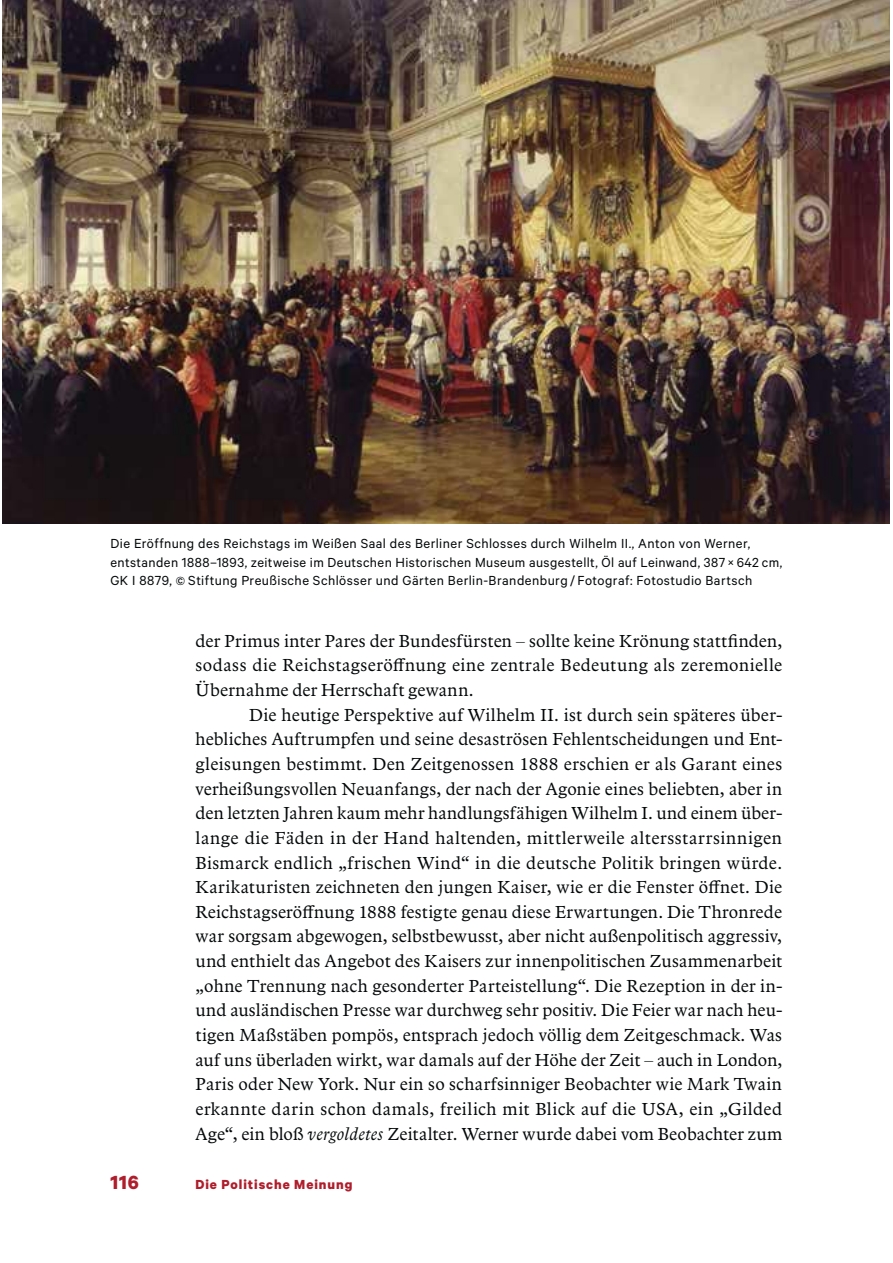
<style>
.page{position:relative;width:893px;height:1263px;background:#fff}
.page>*{position:absolute;margin:0;border:0;box-sizing:border-box;transform-origin:0 0}
.t1{font:700 21.45px "Calibre";color:#af1e2c}
.t2{font:18px/24.6px "Arbesco DT";letter-spacing:.015em;color:#040809;text-align:justify}
.t3{font:14.85px/18.5px "Calibre";letter-spacing:.03em;color:#040809}
.t4{font:700 14.85px "Calibre";letter-spacing:.065em;color:#af1e2c}
.s1{font-size:13.2px}
.s2{font-style:italic}
</style>
<div class="page">
<img style="left:3px;top:0;width:887px;height:524px">
<p class="t3" style="left:110px;top:535px;width:673px">Die Eröffnung des Reichstags im Weißen Saal des Berliner Schlosses durch Wilhelm II., Anton von Werner, entstanden 1888–1893, zeitweise im Deutschen Historischen Museum ausgestellt, Öl auf Leinwand, 387 × 642 cm,<br>GK I 8879, <span class="s1">©</span> Stiftung Preußische Schlösser und Gärten Berlin-Brandenburg / Fotograf: Fotostudio Bartsch</p>
<p class="t2" style="left:195px;top:630px;width:588px">der Primus inter Pares der Bundesfürsten – sollte keine Krönung stattfinden, sodass die Reichstagseröffnung eine zentrale Bedeutung als zeremonielle Übernahme der Herrschaft gewann.</p>
<p class="t2" style="left:195px;top:704px;width:588px;text-indent:54px">Die heutige Perspektive auf Wilhelm II. ist durch sein späteres über&shy;hebliches Auftrumpfen und seine desaströsen Fehlentscheidungen und Ent&shy;gleisungen bestimmt. Den Zeitgenossen 1888 erschien er als Garant eines verheißungsvollen Neuanfangs, der nach der Agonie eines beliebten, aber in den letzten Jahren kaum mehr handlungsfähigen Wilhelm I. und einem über&shy;lange die Fäden in der Hand haltenden, mittlerweile altersstarrsinnigen Bismarck endlich „frischen Wind“ in die deutsche Politik bringen würde.<br>Karikaturisten zeichneten den jungen Kaiser, wie er die Fenster öffnet. Die Reichstags eröffnung 1888 festigte genau diese Erwartungen. Die Thronrede war sorgsam abgewogen, selbstbewusst, aber nicht außenpolitisch aggressiv, und enthielt das Angebot des Kaisers zur innenpolitischen Zusammenarbeit „ohne Trennung nach gesonderter Parteistellung“. Die Rezeption in der in&shy;und ausländischen Presse war durchweg sehr positiv. Die Feier war nach heu&shy;tigen Maßstäben pompös, entsprach jedoch völlig dem Zeitgeschmack. Was auf uns überladen wirkt, war damals auf der Höhe der Zeit – auch in London, Paris oder New York. Nur ein so scharfsinniger Beobachter wie Mark Twain erkannte darin schon damals, freilich mit Blick auf die USA, ein „Gilded Age“, ein bloß <span class="s2">vergoldetes</span> Zeitalter. Werner wurde dabei vom Beobachter zum</p>
<p class="t1" style="left:110px;top:1169px;width:30px">116</p>
<p class="t4" style="left:195px;top:1175px;width:158px">Die Politische Meinung</p>
</div>
